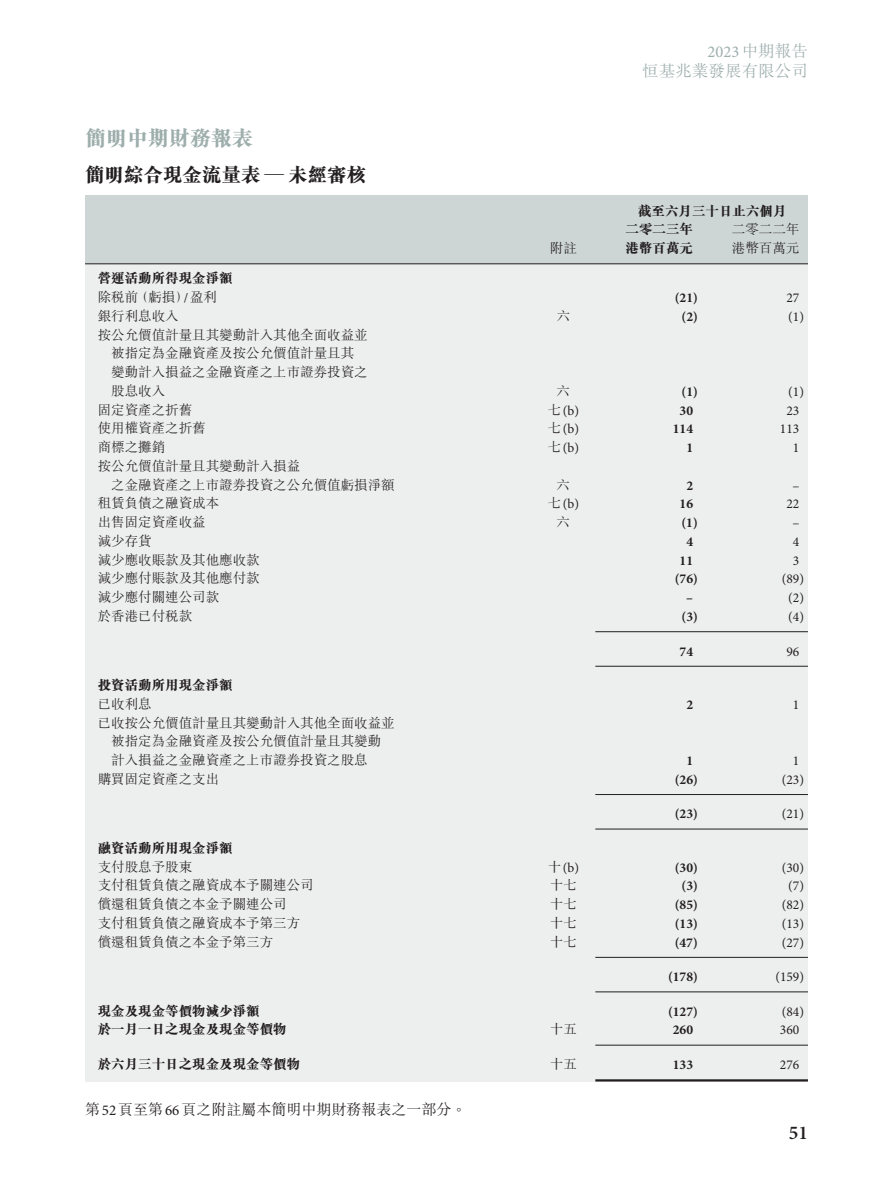
<style>
.page{position:relative;width:893px;height:1191px;background:#fff}
.page>*{position:absolute;margin:0;border:0;box-sizing:border-box;transform-origin:0 0}
.t1{font:800 21px "M Sung HK";color:#9daeac}
.t2{font:800 19.5px "M Sung HK";color:#231f20}
.t3{font:600 19.5px "Minion Pro";color:#231f20}
.t4{font:300 16.5px "M Sung HK";letter-spacing:.005em;color:#9daeac}
.t5{font:16.5px "Minion Pro";color:#9daeac}
.t6{font:300 15px "M Sung HK";color:#231f20}
.t7{font:300 13.5px/18.8px "M Sung HK";color:#231f20}
.t8{font:800 13.5px/18.8px "M Sung HK";color:#231f20}
.t9{font:13.5px "Minion Pro";color:#231f20}
.t10{font:700 13.5px "Minion Pro";color:#231f20}
.s1{font-weight:300}
.s2{font-family:"Minion Pro";font-weight:400}
.s3{font-family:"M Sung HK";font-weight:300}
</style>
<div class="page">
<div style="left:85px;top:234px;width:723px;height:847px;background:#edeeee"></div>
<div style="left:85px;top:195px;width:723px;height:69px;background:#ced6d5"></div>
<hr style="left:85px;top:263px;width:723px;height:1px;background:#231f20">
<hr style="left:595px;top:631px;width:213px;height:1px;background:#231f20">
<hr style="left:595px;top:666px;width:213px;height:1px;background:#231f20">
<hr style="left:595px;top:794px;width:213px;height:1px;background:#231f20">
<hr style="left:595px;top:828px;width:213px;height:1px;background:#231f20">
<hr style="left:595px;top:957px;width:213px;height:1px;background:#231f20">
<hr style="left:595px;top:991px;width:213px;height:1px;background:#231f20">
<hr style="left:595px;top:1044px;width:213px;height:1px;background:#231f20">
<hr style="left:595px;top:1079px;width:213px;height:2px;background:#231f20">
<h1 class="t1" style="left:85px;top:128px;width:169px">簡明中期財務報表</h1>
<h2 class="t2" style="left:85px;top:165px;width:283px">簡明綜合現金流量表 — 未經審核</h2>
<p class="t8" style="left:98px;top:269px;width:136px">營運活動所得現金淨額<span class="s1">除稅前（虧損）</span><span class="s2">/</span><span class="s1">盈利</span></p>
<p class="t5" style="left:708px;top:41px;width:102px">2023<span class="s3">中期報告</span></p>
<p class="t4" style="left:642px;top:59px;width:167px">恒基兆業發展有限公司</p>
<p class="t8" style="left:626px;top:201px;width:162px;text-indent:12px">截至六月三十日止六個月二零二三年</p>
<p class="t7" style="left:732px;top:219px;width:69px">二零二二年</p>
<p class="t7" style="left:550px;top:238px;width:28px">附註</p>
<p class="t8" style="left:626px;top:238px;width:69px">港幣百萬元</p>
<p class="t7" style="left:732px;top:238px;width:69px">港幣百萬元</p>
<p class="t10" style="left:675px;top:288px;width:25px">(21)</p>
<p class="t9" style="left:786px;top:289px;width:14px">27</p>
<p class="t7" style="left:98px;top:306px;width:82px">銀行利息收入</p>
<p class="t7" style="left:557px;top:306px;width:15px">六</p>
<p class="t10" style="left:682px;top:307px;width:18px">(2)</p>
<p class="t9" style="left:788px;top:307px;width:17px">(1)</p>
<p class="t7" style="left:111px;top:324px;width:258px;text-indent:-14px">按公允價值計量且其變動計入其他全面收益並被指定為金融資產及按公允價值計量且其變動計入損益之金融資產之上市證券投資之股息收入</p>
<p class="t7" style="left:557px;top:381px;width:15px">六</p>
<p class="t10" style="left:682px;top:382px;width:18px">(1)</p>
<p class="t9" style="left:788px;top:382px;width:17px">(1)</p>
<p class="t7" style="left:98px;top:399px;width:96px">固定資產之折舊</p>
<p class="t9" style="left:548px;top:401px;width:33px"><span class="s3">七</span>(b)</p>
<p class="t10" style="left:680px;top:401px;width:15px">30</p>
<p class="t9" style="left:786px;top:401px;width:14px">23</p>
<p class="t7" style="left:98px;top:418px;width:109px">使用權資產之折舊</p>
<p class="t9" style="left:548px;top:420px;width:33px"><span class="s3">七</span>(b)</p>
<p class="t10" style="left:673px;top:419px;width:22px">114</p>
<p class="t9" style="left:780px;top:420px;width:21px">113</p>
<p class="t7" style="left:98px;top:437px;width:69px">商標之攤銷</p>
<p class="t9" style="left:548px;top:439px;width:33px"><span class="s3">七</span>(b)</p>
<p class="t10" style="left:686px;top:438px;width:8px">1</p>
<p class="t9" style="left:793px;top:439px;width:8px">1</p>
<p class="t7" style="left:111px;top:456px;width:285px;text-indent:-14px">按公允價值計量且其變動計入損益<br>之金融資產之上市證券投資之公允價值虧損淨額</p>
<p class="t7" style="left:557px;top:474px;width:15px">六</p>
<p class="t10" style="left:686px;top:476px;width:8px">2</p>
<p class="t9" style="left:792px;top:476px;width:9px">–</p>
<p class="t7" style="left:98px;top:493px;width:123px">租賃負債之融資成本</p>
<p class="t9" style="left:548px;top:495px;width:33px"><span class="s3">七</span>(b)</p>
<p class="t10" style="left:680px;top:494px;width:15px">16</p>
<p class="t9" style="left:786px;top:495px;width:14px">22</p>
<p class="t7" style="left:98px;top:512px;width:109px">出售固定資產收益</p>
<p class="t7" style="left:557px;top:512px;width:15px">六</p>
<p class="t10" style="left:682px;top:513px;width:18px">(1)</p>
<p class="t9" style="left:792px;top:514px;width:9px">–</p>
<p class="t7" style="left:98px;top:531px;width:55px">減少存貨</p>
<p class="t10" style="left:686px;top:532px;width:8px">4</p>
<p class="t9" style="left:793px;top:532px;width:8px">4</p>
<p class="t7" style="left:98px;top:549px;width:163px">減少應收賬款及其他應收款</p>
<p class="t10" style="left:680px;top:551px;width:15px">11</p>
<p class="t9" style="left:793px;top:551px;width:8px">3</p>
<p class="t7" style="left:98px;top:568px;width:163px">減少應付賬款及其他應付款</p>
<p class="t10" style="left:675px;top:569px;width:25px">(76)</p>
<p class="t9" style="left:782px;top:570px;width:24px">(89)</p>
<p class="t7" style="left:98px;top:587px;width:123px">減少應付關連公司款</p>
<p class="t10" style="left:686px;top:588px;width:8px">–</p>
<p class="t9" style="left:788px;top:589px;width:17px">(2)</p>
<p class="t7" style="left:98px;top:606px;width:96px">於香港已付稅款</p>
<p class="t10" style="left:682px;top:607px;width:18px">(3)</p>
<p class="t9" style="left:788px;top:607px;width:17px">(4)</p>
<p class="t10" style="left:680px;top:641px;width:15px">74</p>
<p class="t9" style="left:786px;top:642px;width:14px">96</p>
<p class="t8" style="left:98px;top:675px;width:136px">投資活動所用現金淨額</p>
<p class="t7" style="left:98px;top:693px;width:55px">已收利息</p>
<p class="t10" style="left:686px;top:695px;width:8px">2</p>
<p class="t9" style="left:793px;top:695px;width:8px">1</p>
<p class="t7" style="left:111px;top:712px;width:285px;text-indent:-14px">已收按公允價值計量且其變動計入其他全面收益並被指定為金融資產及按公允價值計量且其變動計入損益之金融資產之上市證券投資之股息</p>
<p class="t10" style="left:686px;top:751px;width:8px">1</p>
<p class="t9" style="left:793px;top:751px;width:8px">1</p>
<p class="t7" style="left:98px;top:768px;width:123px">購買固定資產之支出</p>
<p class="t10" style="left:675px;top:770px;width:25px">(26)</p>
<p class="t9" style="left:782px;top:770px;width:24px">(23)</p>
<p class="t10" style="left:675px;top:804px;width:25px">(23)</p>
<p class="t9" style="left:782px;top:805px;width:24px">(21)</p>
<p class="t8" style="left:98px;top:838px;width:136px">融資活動所用現金淨額</p>
<p class="t7" style="left:98px;top:856px;width:96px">支付股息予股東</p>
<p class="t9" style="left:548px;top:858px;width:33px"><span class="s3">十</span>(b)</p>
<p class="t10" style="left:675px;top:857px;width:25px">(30)</p>
<p class="t9" style="left:782px;top:858px;width:24px">(30)</p>
<p class="t7" style="left:98px;top:875px;width:217px">支付租賃負債之融資成本予關連公司</p>
<p class="t7" style="left:550px;top:875px;width:28px">十七</p>
<p class="t10" style="left:682px;top:876px;width:18px">(3)</p>
<p class="t9" style="left:788px;top:877px;width:17px">(7)</p>
<p class="t7" style="left:98px;top:894px;width:190px">償還租賃負債之本金予關連公司</p>
<p class="t7" style="left:550px;top:894px;width:28px">十七</p>
<p class="t10" style="left:675px;top:895px;width:25px">(85)</p>
<p class="t9" style="left:782px;top:895px;width:24px">(82)</p>
<p class="t7" style="left:98px;top:912px;width:204px">支付租賃負債之融資成本予第三方</p>
<p class="t7" style="left:550px;top:912px;width:28px">十七</p>
<p class="t10" style="left:675px;top:914px;width:25px">(13)</p>
<p class="t9" style="left:782px;top:914px;width:24px">(13)</p>
<p class="t7" style="left:98px;top:931px;width:177px">償還租賃負債之本金予第三方</p>
<p class="t7" style="left:550px;top:931px;width:28px">十七</p>
<p class="t10" style="left:675px;top:932px;width:25px">(47)</p>
<p class="t9" style="left:782px;top:933px;width:24px">(27)</p>
<p class="t10" style="left:668px;top:967px;width:31px">(178)</p>
<p class="t9" style="left:775px;top:967px;width:30px">(159)</p>
<p class="t8" style="left:98px;top:1001px;width:163px">現金及現金等價物減少淨額</p>
<p class="t10" style="left:668px;top:1001px;width:31px">(127)</p>
<p class="t9" style="left:782px;top:1002px;width:24px">(84)</p>
<p class="t8" style="left:98px;top:1020px;width:190px">於一月一日之現金及現金等價物</p>
<p class="t7" style="left:550px;top:1019px;width:28px">十五</p>
<p class="t10" style="left:673px;top:1020px;width:22px">260</p>
<p class="t9" style="left:780px;top:1021px;width:21px">360</p>
<p class="t8" style="left:98px;top:1054px;width:204px">於六月三十日之現金及現金等價物</p>
<p class="t7" style="left:550px;top:1053px;width:28px">十五</p>
<p class="t10" style="left:673px;top:1055px;width:22px">133</p>
<p class="t9" style="left:780px;top:1055px;width:21px">276</p>
<p class="t6" style="left:85px;top:1099px;width:383px">第<span class="s2">52</span>頁至第<span class="s2">66</span>頁之附註屬本簡明中期財務報表之一部分。</p>
<h2 class="t3" style="left:789px;top:1119px;width:21px">51</h2>
</div>
